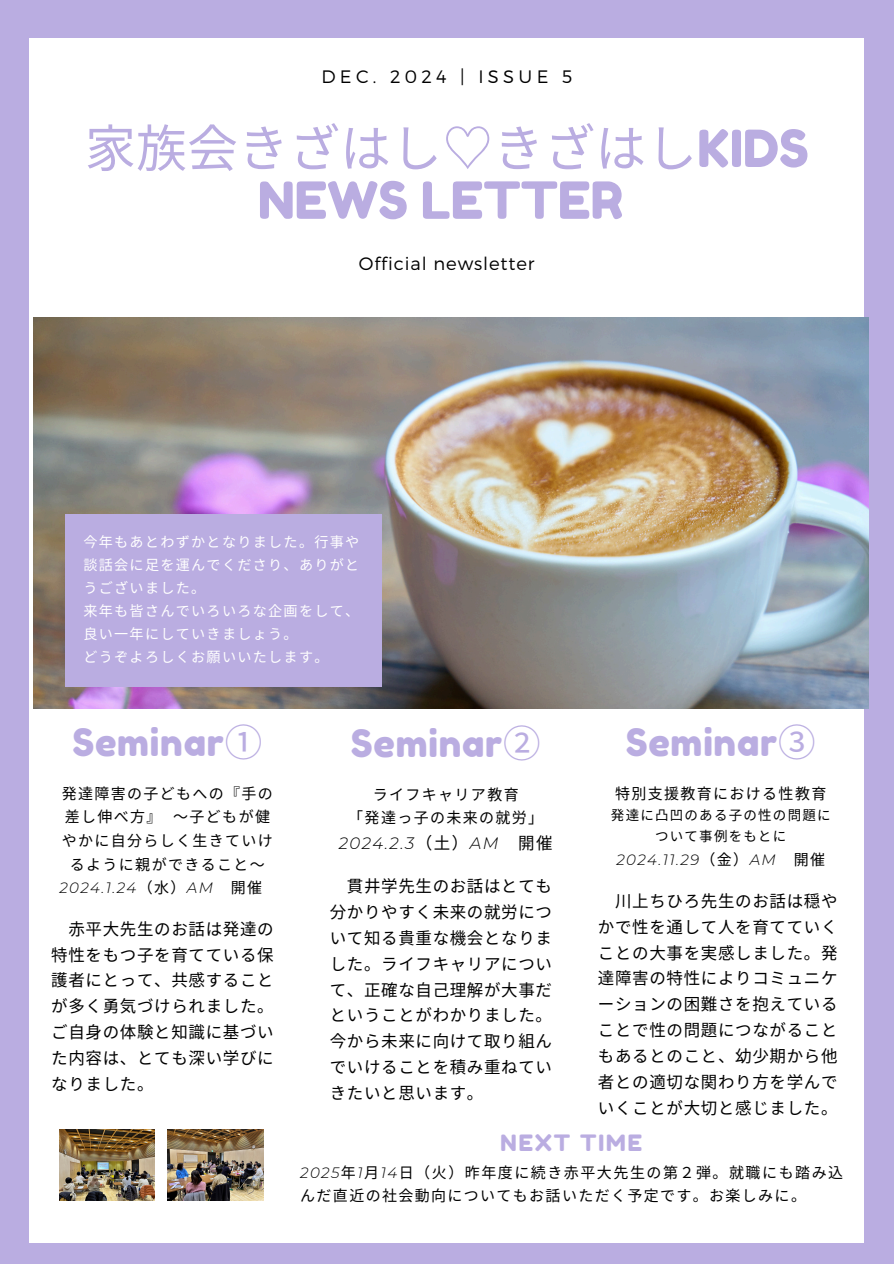
<style>
.page{position:relative;width:894px;height:1264px;background:#fff}
.page>*{position:absolute;margin:0;border:0;box-sizing:border-box;transform-origin:0 0}
.t1{font:51px/51.8px "Fredoka One";color:#baade1;text-align:center}
.t2{font:37.5px "Fredoka One";letter-spacing:.02em;color:#baade1}
.t3{font:22.5px "Fredoka One";letter-spacing:.09em;color:#baade1}
.t4{font:300 18px "Montserrat";letter-spacing:.05em;color:#000}
.t5{font:300 18px "Montserrat";letter-spacing:.24em;color:#000}
.t6{font:16.5px/25.8px "Noto Sans CJ Ksc";letter-spacing:.04em;color:#000;text-align:justify}
.t7{font:italic 300 16.5px "Montserrat";letter-spacing:.09em;color:#000}
.t8{font:15px/23.7px "Noto Sans CJ Ksc";letter-spacing:.09em;color:#000;text-align:center}
.t9{font:italic 300 15px "Montserrat";letter-spacing:.09em;color:#000}
.t10{font:14.1px/23px "Noto Sans CJ Ksc";letter-spacing:.09em;color:#fff}
.t11{font:13.5px/21.3px "Noto Sans CJ Ksc";letter-spacing:.09em;color:#000;text-align:center}
.s1{font-family:"Noto Sans CJ Ksc"}
.s2{font-family:"Noto Sans CJ Ksc";font-weight:400;font-style:normal}
.s3{font-family:"Montserrat";font-weight:300;font-style:italic}
</style>
<div class="page">
<div style="left:0;top:0;width:893px;height:1263px;background:#baade1"></div>
<div style="left:30px;top:38px;width:833px;height:1204px;background:#fff"></div>
<img style="left:34px;top:317px;width:834px;height:391px">
<div style="left:65px;top:513px;width:316px;height:173px;background:#baade1"></div>
<img style="left:60px;top:1129px;width:94px;height:71px">
<img style="left:167px;top:1129px;width:96px;height:71px">
<h2 class="t5" style="left:321px;top:64px;width:252px">DEC. 2024 | ISSUE 5</h2>
<h1 class="t1" style="left:85px;top:122px;width:725px"><span class="s1">家族会きざはし♡きざはし</span>KIDS<br>NEWS LETTER</h1>
<h4 class="t4" style="left:359px;top:251px;width:177px">Official newsletter</h4>
<h3 class="t10" style="left:83px;top:529px;width:277px">今年もあとわずかとなりました。行事や談話会に足を運んでくださり、ありがとうございました。<br>来年も皆さんでいろいろな企画をして、良い一年にしていきましょう。</h3>
<p class="t10" style="left:83px;top:645px;width:246px">どうぞよろしくお願いいたします。</p>
<p class="t2" style="left:72px;top:719px;width:191px">Seminar<span class="s1">①</span></p>
<p class="t8" style="left:62px;top:780px;width:213px">発達障害の子どもへの『手の差し伸べ方』 ～子どもが健やかに自分らしく生きていけるように親ができること～</p>
<h4 class="t9" style="left:59px;top:878px;width:203px">2024.1.24<span class="s2">（水）</span>AM <span class="s2">開催</span></h4>
<p class="t6" style="left:51px;top:914px;width:224px;text-indent:17px">赤平大先生のお話は発達の特性をもつ子を育てている保護者にとって、共感することが多く勇気づけられました。ご自身の体験と知識に基づいた内容は、とても深い学びになりました。</p>
<p class="t2" style="left:625px;top:719px;width:191px">Seminar<span class="s1">③</span></p>
<p class="t8" style="left:615px;top:780px;width:211px">特別支援教育における性教育</p>
<h4 class="t11" style="left:610px;top:803px;width:221px">発達に凸凹のある子の性の問題について事例をもとに</h4>
<p class="t9" style="left:616px;top:850px;width:209px">2024.11.29<span class="s2">（金）</span>AM <span class="s2">開催</span></p>
<p class="t6" style="left:597px;top:887px;width:241px;text-indent:17px">川上ちひろ先生のお話は穏やかで性を通して人を育てていくことの大事を実感しました。発達障害の特性によりコミュニケーションの困難さを抱えていることで性の問題につながることもあるとのこと、幼少期から他者との適切な関わり方を学んでいくことが大切と感じました。</p>
<h2 class="t3" style="left:500px;top:1128px;width:143px">NEXT TIME</h2>
<h3 class="t8" style="left:300px;top:1159px;width:543px;text-align:left"><span class="s3">2025</span>年<span class="s3">1</span>月 <span class="s3">14</span>日（火）昨年度に続き赤平大先生の第２弾。就職にも踏み込んだ直近の社会動向についてもお話いただく予定です。お楽しみに。</h3>
<h4 class="t2" style="left:351px;top:720px;width:191px">Seminar<span class="s1">②</span></h4>
<h2 class="t8" style="left:348px;top:781px;width:196px">ライフキャリア教育<br>「発達っ子の未来の就労」</h2>
<h2 class="t7" style="left:338px;top:833px;width:214px">2024.2.3<span class="s2">（土）</span>AM <span class="s2">開催</span></h2>
<p class="t6" style="left:329px;top:872px;width:224px;text-indent:17px">貫井学先生のお話はとても分かりやすく未来の就労について知る貴重な機会となりました。ライフキャリアについて、正確な自己理解が大事だということがわかりました。今から未来に向けて取り組んでいけることを積み重ねていきたいと思います。</p>
</div>
